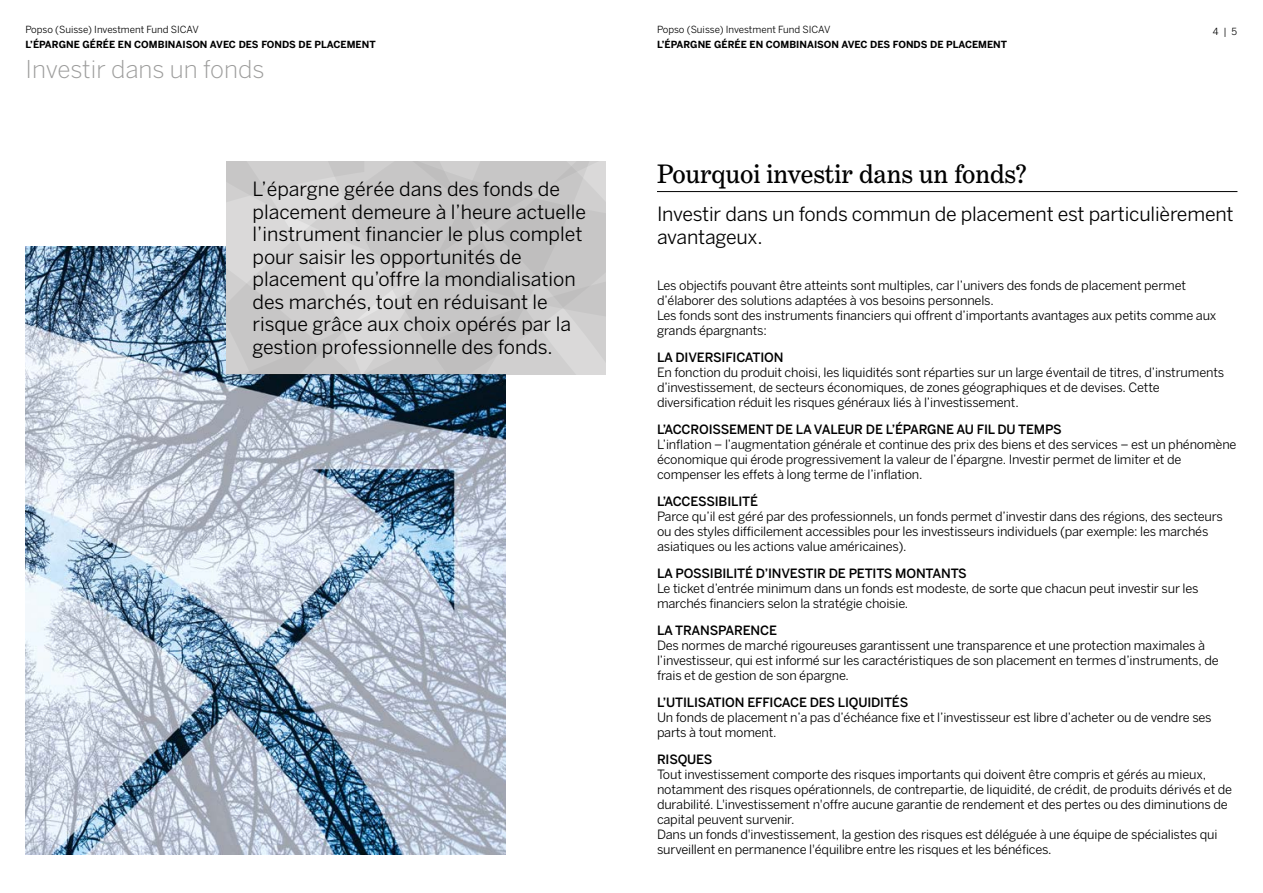
<style>
.page{position:relative;width:1263px;height:893px;background:#fff}
.page>*{position:absolute;margin:0;border:0;box-sizing:border-box;transform-origin:0 0}
.t1{font:27px "Benton Modern Three";color:#000}
.t2{font:300 24.3px "Benton Sans TF";color:#9d9d9c}
.t3{font:19.5px/22.5px "Benton Sans TF";color:#000}
.t4{font:12.75px/15px "Benton Sans TF";letter-spacing:-.015em;color:#000}
.t5{font:500 12.75px "Benton Sans TF";letter-spacing:-.015em;color:#000}
.t6{font:700 9.75px "Benton Sans TF";color:#000}
.t7{font:9.75px "Benton Sans TF";color:#000}
</style>
<div class="page">
<img style="left:26px;top:247px;width:480px;height:608px">
<svg style="left:226px;top:162px;width:380px;height:212px;background:#cccbcb"></svg>
<hr style="left:657px;top:191px;width:580px;height:1px;background:#000">
<p class="t7" style="left:26px;top:24px;width:175px">Popso (Suisse) Investment Fund SICAV</p>
<p class="t6" style="left:26px;top:39px;width:352px">L’ÉPARGNE GÉRÉE EN COMBINAISON AVEC DES FONDS DE PLACEMENT</p>
<h2 class="t2" style="left:26px;top:55px;width:241px">Investir dans un fonds</h2>
<p class="t3" style="left:252px;top:178px;width:335px">L’épargne gérée dans des fonds de placement demeure à l’heure actuelle l’instrument financier le plus complet pour saisir les opportunités de placement qu’offre la mondialisation des marchés, tout en réduisant le risque grâce aux choix opérés par la gestion professionnelle des fonds.</p>
<p class="t7" style="left:657px;top:24px;width:175px">Popso (Suisse) Investment Fund SICAV</p>
<p class="t6" style="left:657px;top:39px;width:352px">L’ÉPARGNE GÉRÉE EN COMBINAISON AVEC DES FONDS DE PLACEMENT</p>
<h1 class="t1" style="left:657px;top:159px;width:371px">Pourquoi investir dans un fonds?</h1>
<p class="t7" style="left:1212px;top:26px;width:26px">4 | 5</p>
<h3 class="t3" style="left:657px;top:203px;width:578px">Investir dans un fonds commun de placement est particulièrement avantageux.</h3>
<p class="t4" style="left:657px;top:278px;width:561px">Les objectifs pouvant être atteints sont multiples, car l’univers des fonds de placement permet d’élaborer des solutions adaptées à vos besoins personnels.<br>Les fonds sont des instruments financiers qui offrent d’importants avantages aux petits comme aux grands épargnants:</p>
<p class="t5" style="left:657px;top:350px;width:128px">LA DIVERSIFICATION</p>
<p class="t4" style="left:657px;top:365px;width:569px">En fonction du produit choisi, les liquidités sont réparties sur un large éventail de titres, d’instruments d’investissement, de secteurs économiques, de zones géographiques et de devises. Cette diversification réduit les risques généraux liés à l’investissement.</p>
<p class="t5" style="left:657px;top:422px;width:406px">L’ACCROISSEMENT DE LA VALEUR DE L’ÉPARGNE AU FIL DU TEMPS</p>
<p class="t4" style="left:657px;top:437px;width:581px">L’inflation – l’augmentation générale et continue des prix des biens et des services – est un phénomène économique qui érode progressivement la valeur de l’épargne. Investir permet de limiter et de compenser les effets à long terme de l’inflation.</p>
<p class="t5" style="left:657px;top:494px;width:102px">L’ACCESSIBILITÉ</p>
<p class="t4" style="left:657px;top:509px;width:567px">Parce qu’il est géré par des professionnels, un fonds permet d’investir dans des régions, des secteurs ou des styles difficilement accessibles pour les investisseurs individuels (par exemple: les marchés asiatiques ou les actions value américaines).</p>
<p class="t5" style="left:657px;top:566px;width:311px">LA POSSIBILITÉ D’INVESTIR DE PETITS MONTANTS</p>
<p class="t4" style="left:657px;top:581px;width:543px">Le ticket d’entrée minimum dans un fonds est modeste, de sorte que chacun peut investir sur les marchés financiers selon la stratégie choisie.</p>
<p class="t5" style="left:657px;top:623px;width:122px">LA TRANSPARENCE</p>
<p class="t4" style="left:657px;top:638px;width:563px">Des normes de marché rigoureuses garantissent une transparence et une protection maximales à l’investisseur, qui est informé sur les caractéristiques de son placement en termes d’instruments, de frais et de gestion de son épargne.</p>
<p class="t5" style="left:657px;top:695px;width:253px">L’UTILISATION EFFICACE DES LIQUIDITÉS</p>
<p class="t4" style="left:657px;top:710px;width:556px">Un fonds de placement n’a pas d’échéance fixe et l’investisseur est libre d’acheter ou de vendre ses parts à tout moment.</p>
<p class="t5" style="left:657px;top:752px;width:57px">RISQUES</p>
<p class="t4" style="left:657px;top:767px;width:577px">Tout investissement comporte des risques importants qui doivent être compris et gérés au mieux, notamment des risques opérationnels, de contrepartie, de liquidité, de crédit, de produits dérivés et de durabilité. L'investissement n'offre aucune garantie de rendement et des pertes ou des diminutions de capital peuvent survenir.<br>Dans un fonds d'investissement, la gestion des risques est déléguée à une équipe de spécialistes qui surveillent en permanence l'équilibre entre les risques et les bénéfices.</p>
</div>
